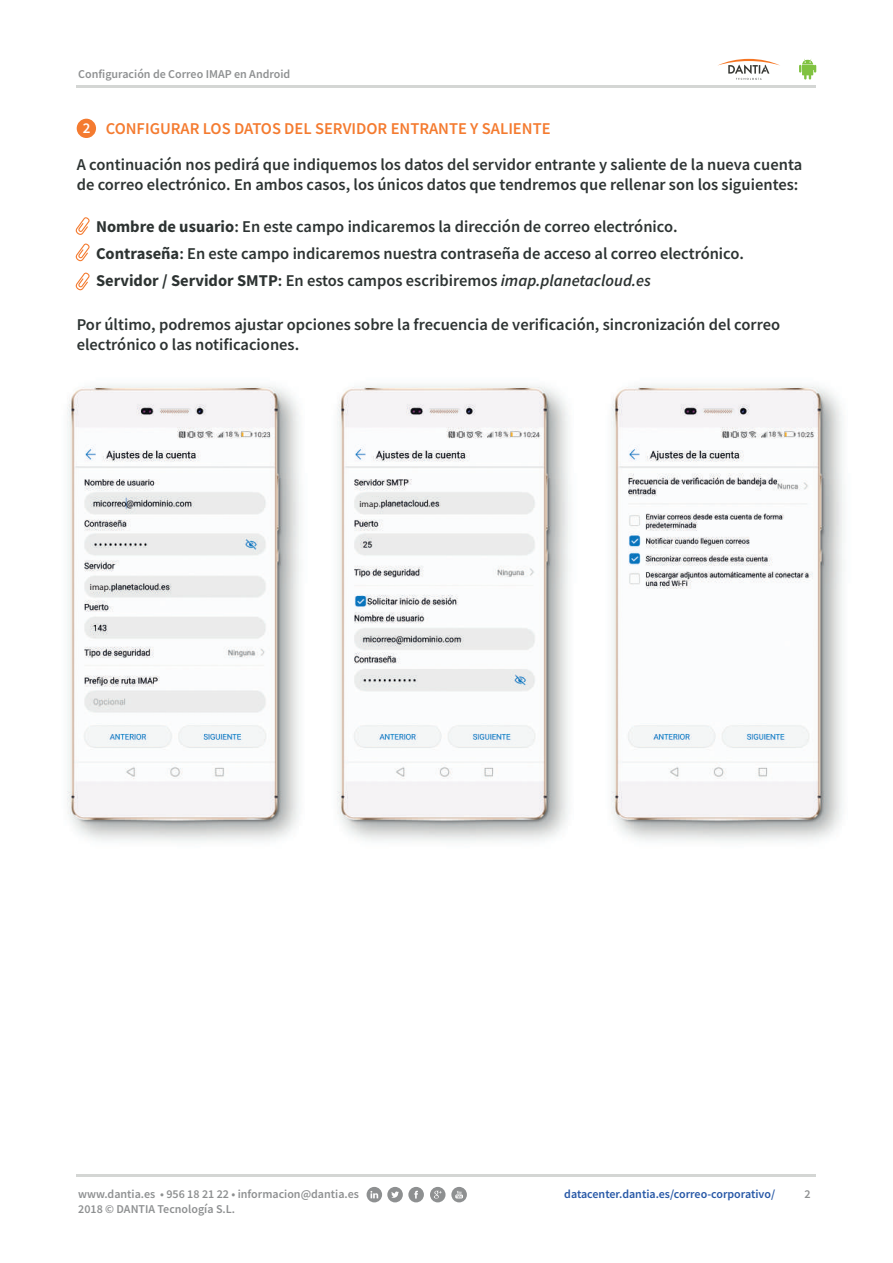
<style>
.page{position:relative;width:893px;height:1263px;background:#fff}
.page>*{position:absolute;margin:0;border:0;box-sizing:border-box;transform-origin:0 0}
.t1{font:600 16.5px/19.8px "Source Sans Pro";color:#2d3332}
.t2{font:600 16.5px "Source Sans Pro";color:#f47b30}
.t3{font:600 12px "Source Sans Pro";color:#8e9091}
.t4{font:600 12px "Source Sans Pro";color:#2657a6}
.t5{font:9px "Myriad Pro";color:#231f20}
.s1{font-size:15px;color:#fff}
.s2{font-weight:700}
.s3{font-style:italic}
</style>
<div class="page">
<div style="left:77px;top:119px;width:19px;height:19px;background:#f47b30;border-radius:50%"></div>
<hr style="left:77px;top:1174px;width:739px;height:3px;background:#d4d6d4">
<svg style="left:367px;top:1187px;width:57px;height:15px"></svg>
<svg style="left:430px;top:1187px;width:15px;height:15px"></svg>
<svg style="left:451px;top:1187px;width:16px;height:15px"></svg>
<hr style="left:77px;top:86px;width:739px;height:2px;background:#d4d6d4">
<svg style="left:718px;top:59px;width:62px;height:21px"></svg>
<svg style="left:76px;top:217px;width:14px;height:18px"></svg>
<svg style="left:76px;top:243px;width:14px;height:18px"></svg>
<svg style="left:76px;top:273px;width:14px;height:17px"></svg>
<svg style="left:799px;top:59px;width:17px;height:21px"></svg>
<img style="left:67px;top:385px;width:234px;height:456px">
<img style="left:337px;top:385px;width:507px;height:456px">
<div style="left:361px;top:498px;width:17px;height:11px;background:#ebeceb"></div>
<div style="left:92px;top:581px;width:17px;height:11px;background:#ebeceb"></div>
<p class="t3" style="left:78px;top:66px;width:214px">Configuración de Correo IMAP en Android</p>
<p class="t2" style="left:83px;top:117px;width:469px"><span class="s1">2</span> CONFIGURAR LOS DATOS DEL SERVIDOR ENTRANTE Y SALIENTE</p>
<p class="t1" style="left:77px;top:154px;width:727px">A continuación nos pedirá que indiquemos los datos del servidor entrante y saliente de la nueva cuenta de correo electrónico. En ambos casos, los únicos datos que tendremos que rellenar son los siguientes:</p>
<p class="t1" style="left:96px;top:213px;width:649px;line-height:27px"><span class="s2">Nombre de usuario</span>: En este campo indicaremos la dirección de correo electrónico.<br><span class="s2">Contraseña</span>: En este campo indicaremos nuestra contraseña de acceso al correo electrónico.<br><span class="s2">Servidor / Servidor SMTP</span>: En estos campos escribiremos <span class="s3">imap.planetacloud.es</span></p>
<p class="t1" style="left:77px;top:315px;width:705px">Por último, podremos ajustar opciones sobre la frecuencia de verificación, sincronización del correo electrónico o las notificaciones.</p>
<p class="t5" style="left:90px;top:581px;width:21px">imap</p>
<p class="t5" style="left:359px;top:498px;width:21px">imap</p>
<p class="t3" style="left:78px;top:1186px;width:282px">www.dantia.es • 956 18 21 22 • informacion@dantia.es</p>
<p class="t4" style="left:564px;top:1186px;width:212px">datacenter.dantia.es/correo-corporativo/</p>
<p class="t3" style="left:805px;top:1186px;width:8px">2</p>
<p class="t3" style="left:78px;top:1201px;width:158px">2018 © DANTIA Tecnología S.L.</p>
</div>
